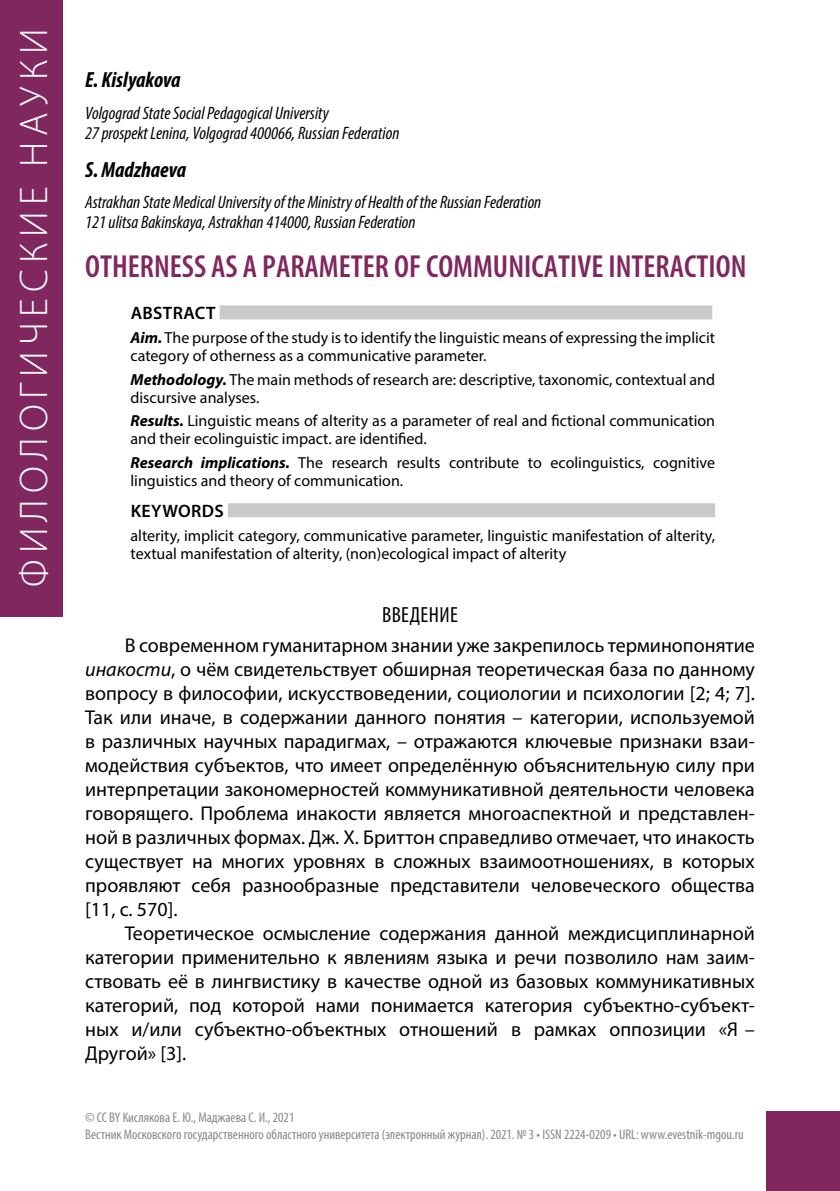
<style>
.page{position:relative;width:840px;height:1191px;background:#fff}
.page>*{position:absolute;margin:0;border:0;box-sizing:border-box;transform-origin:0 0}
.t1{font:300 40px "Myriad Pro";letter-spacing:.15em;color:#fff}
.t2{font:600 condensed 32px "Myriad Pro";color:#81275f}
.t3{font:italic 700 condensed 22px "Myriad Pro";color:#000}
.t4{font:condensed 22px "Myriad Pro";letter-spacing:.02em;color:#000}
.t5{font:20px/24px "Myriad Pro";color:#000;text-align:justify}
.t6{font:italic condensed 18px/20px "Myriad Pro";color:#000}
.t7{font:600 18px "Myriad Pro";letter-spacing:.02em;color:#000}
.t8{font:16px/18px "Myriad Pro";color:#000}
.t9{font:condensed 14px/16.8px "Myriad Pro";color:#878787}
.s1{font-weight:700;font-style:italic}
.s2{font-style:italic}
</style>
<div class="page">
<div style="left:765px;top:1111px;width:74px;height:80px;background:#81275f"></div>
<div style="left:0;top:0;width:62px;height:616px;background:#81275f"></div>
<div style="left:219px;top:305px;width:492px;height:14px;background:#cacaca"></div>
<div style="left:228px;top:503px;width:486px;height:14px;background:#cacaca"></div>
<h1 class="t1" style="left:10px;top:587px;width:559px;rotate:-90deg">филологические науки</h1>
<p class="t3" style="left:85px;top:66px;width:97px">E. Kislyakova</p>
<p class="t6" style="left:85px;top:103px;width:315px">Volgograd State Social Pedagogical University<br>27 prospekt Lenina, Volgograd 400066, Russian Federation</p>
<p class="t3" style="left:85px;top:155px;width:102px">S.Madzhaeva</p>
<p class="t6" style="left:85px;top:192px;width:457px">Astrakhan State Medical University of the Ministry of Health of the Russian Federation<br>121 ulitsa Bakinskaya, Astrakhan 414000, Russian Federation</p>
<h2 class="t2" style="left:85px;top:246px;width:662px">OTHERNESS AS A PARAMETER OF COMMUNICATIVE INTERACTION</h2>
<p class="t7" style="left:131px;top:302px;width:86px">ABSTRACT</p>
<p class="t8" style="left:130px;top:328px;width:585px"><span class="s1">Aim.</span> The purpose of the study is to identify the linguistic means of expressing the implicit category of otherness as a communicative parameter.</p>
<p class="t8" style="left:130px;top:370px;width:585px"><span class="s1">Methodology.</span> The main methods of research are: descriptive, taxonomic, contextual and discursive analyses.</p>
<p class="t8" style="left:130px;top:412px;width:585px"><span class="s1">Results.</span> Linguistic means of alterity as a parameter of real and fictional communication and their ecolinguistic impact. are identified.</p>
<p class="t8" style="left:130px;top:453px;width:585px"><span class="s1">Research implications.</span> The research results contribute to ecolinguistics, cognitive linguistics and theory of communication.</p>
<p class="t7" style="left:131px;top:500px;width:95px">KEYWORDS</p>
<p class="t8" style="left:130px;top:526px;width:585px">alterity, implicit category, communicative parameter, linguistic manifestation of alterity, textual manifestation of alterity, (non)ecological impact of alterity</p>
<p class="t4" style="left:382px;top:602px;width:67px">Введение</p>
<p class="t5" style="left:85px;top:633px;width:671px;text-indent:40px">В современном гуманитарном знании уже закрепилось терминопонятие <span class="s2">инакости</span>, о чём свидетельствует обширная теоретическая база по данному вопросу в философии, искусствоведении, социологии и психологии [2; 4; 7].<br>Так или иначе, в содержании данного понятия – категории, используемой в различных научных парадигмах, – отражаются ключевые признаки взаи&shy;модействия субъектов, что имеет определённую объяснительную силу при интерпретации закономерностей коммуникативной деятельности человека говорящего. Проблема инакости является многоаспектной и представлен&shy;ной в различных формах. Дж. Х. Бриттон справедливо отмечает, что инакость существует на многих уровнях в сложных взаимоотношениях, в которых проявляют себя разнообразные представители человеческого общества [11, c. 570].</p>
<p class="t5" style="left:85px;top:921px;width:670px;text-indent:40px">Теоретическое осмысление содержания данной междисциплинарной категории применительно к явлениям языка и речи позволило нам заим&shy;ствовать её в лингвистику в качестве одной из базовых коммуникативных категорий, под которой нами понимается категория субъектно-субъект&shy;ных и/или субъектно-объектных отношений в рамках оппозиции «Я – Другой» [3].</p>
<p class="t9" style="left:85px;top:1109px;width:659px">© CC BY Кислякова Е. Ю., Маджаева С. И., 2021<br>Вестник Московского государственного областного университета (электронный журнал). 2021. № 3 • ISSN 2224-0209 • URL: www.evestnik-mgou.ru</p>
</div>
